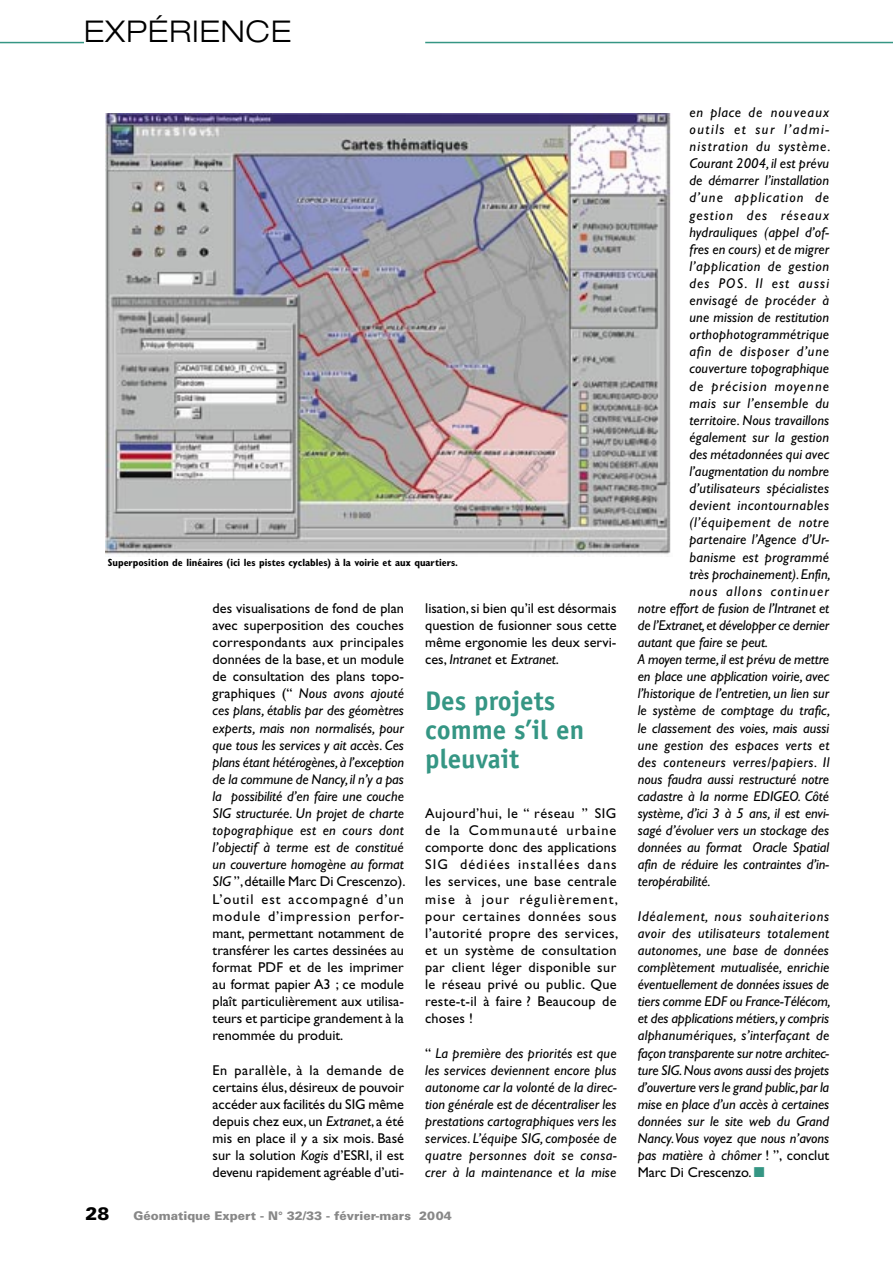
<style>
.page{position:relative;width:893px;height:1263px;background:#fff}
.page>*{position:absolute;margin:0;border:0;box-sizing:border-box;transform-origin:0 0}
.t1{font:300 expanded 30px "Helvetica Neue";letter-spacing:.025em;color:#000}
.sous-titre{font:700 27px/28.8px "Officina Sans";color:#359684}
.t2{font:900 18px "Univers";color:#000}
.Texte{font:italic 14.25px/17.1px "Gill Sans";letter-spacing:.01em;color:#000;text-align:justify}
.Texte-2{font:14.25px/17.1px "Gill Sans";letter-spacing:.02em;color:#000;text-align:justify}
.Texte-3{font:italic 14.25px "Gill Sans";letter-spacing:.08em;color:#000}
.Texte-4{font:italic 14.25px "Gill Sans";letter-spacing:.04em;color:#000}
.Texte-5{font:italic 14.25px "Gill Sans";letter-spacing:-.01em;color:#000}
.Texte-6{font:italic 14.25px "Gill Sans";letter-spacing:.045em;color:#000}
.Texte-7{font:italic 14.25px "Gill Sans";letter-spacing:.05em;color:#000}
.Texte-8{font:italic 14.25px "Gill Sans";letter-spacing:.035em;color:#000}
.Texte-9{font:italic 14.25px "Gill Sans";letter-spacing:.055em;color:#000}
.Texte-10{font:italic 14.25px "Gill Sans";letter-spacing:.075em;color:#000}
.t3{font:900 12px "Univers";color:#888}
.Légende{font:700 condensed 10.5px "Gill Sans";color:#000}
.s1{font-style:italic}
.s2{font-style:normal}
</style>
<div class="page">
<hr style="left:425px;top:42px;width:468px;height:1px;background:#359684">
<hr style="left:0;top:42px;width:84px;height:1px;background:#359684">
<img style="left:106px;top:113px;width:565px;height:444px">
<h1 class="t1" style="left:84px;top:13px;width:209px">EXPÉRIENCE</h1>
<p class="Légende" style="left:108px;top:556px;width:352px">Superposition de linéaires (ici les pistes cyclables) à la voirie et aux quartiers.</p>
<p class="Texte-2" style="left:213px;top:600px;width:194px">des visualisations de fond de plan avec superposition des couches correspondants aux principales données de la base, et un module de consultation des plans topo&shy;graphiques (“ <span class="s1">Nous avons ajouté ces plans, établis par des géomètres experts, mais non normalisés, pour que tous les services y ait accès. Ces plans étant hétérogènes, à l’exception de la commune de Nancy, il n’y a pas la possibilité d’en faire une couche SIG structurée. Un projet de charte topographique est en cours dont l’objectif à terme est de constitué un couverture homogène au format SIG</span> ”, détaille Marc Di Crescenzo).<br>L’outil est accompagné d’un module d’impression perfor&shy;mant, permettant notamment de transférer les cartes dessinées au format PDF et de les imprimer au format papier A3 ; ce module plaît particulièrement aux utilisa&shy;teurs et participe grandement à la renommée du produit.</p>
<p class="Texte-2" style="left:213px;top:1061px;width:193px">En parallèle, à la demande de certains élus, désireux de pouvoir accéder aux facilités du SIG même depuis chez eux, un <span class="s1">Extranet</span>, a été mis en place il y a six mois. Basé sur la solution <span class="s1">Kogis</span> d’ESRI, il est devenu rapidement agréable d’uti-</p>
<p class="Texte-2" style="left:425px;top:600px;width:193px">lisation, si bien qu’il est désormais question de fusionner sous cette même ergonomie les deux servi&shy;ces, <span class="s1">Intranet</span> et <span class="s1">Extranet</span>.</p>
<p class="sous-titre" style="left:425px;top:686px;width:161px">Des projets comme s’il en pleuvait</p>
<p class="Texte-2" style="left:425px;top:805px;width:194px;text-align:left">Aujourd’hui, le “ réseau ” SIG de la Communauté urbaine comporte donc des applications<br>SIG dédiées installées dans les services, une base centrale mise à jour régulièrement, pour certaines données sous l’autorité propre des services, et un système de consultation par client léger disponible sur le réseau privé ou public. Que reste-t-il à faire ? Beaucoup de choses !</p>
<p class="Texte" style="left:425px;top:1044px;width:193px"><span class="s2">“</span> La première des priorités est que les services deviennent encore plus autonome car la volonté de la direc&shy;tion générale est de décentraliser les prestations cartographiques vers les services. L’équipe SIG, composée de quatre personnes doit se consa&shy;crer à la maintenance et la mise</p>
<p class="t2" style="left:85px;top:1202px;width:26px">28</p>
<p class="t3" style="left:133px;top:1208px;width:320px">Géomatique Expert - N° 32/33 - février-mars 2004</p>
<p class="Texte" style="left:689px;top:104px;width:143px">en place de nouveaux outils et sur l’admi&shy;nistration du système.</p>
<p class="Texte" style="left:689px;top:155px;width:141px">Courant 2004, il est prévu</p>
<p class="Texte" style="left:689px;top:172px;width:141px">de démarrer l’installation</p>
<p class="Texte-3" style="left:689px;top:189px;width:141px">d’une application de</p>
<p class="Texte-3" style="left:689px;top:207px;width:141px">gestion des réseaux</p>
<p class="Texte" style="left:689px;top:223px;width:141px">hydrauliques (appel d’of-</p>
<p class="Texte" style="left:689px;top:240px;width:141px">fres en cours) et de migrer</p>
<p class="Texte-6" style="left:689px;top:258px;width:141px">l’application de gestion</p>
<p class="Texte-3" style="left:689px;top:275px;width:141px">des POS. Il est aussi</p>
<p class="Texte-8" style="left:689px;top:292px;width:141px">envisagé de procéder à</p>
<p class="Texte" style="left:689px;top:309px;width:141px">une mission de restitution</p>
<p class="Texte" style="left:689px;top:326px;width:141px">orthophotogrammétrique</p>
<p class="Texte-9" style="left:689px;top:343px;width:141px">afin de disposer d’une</p>
<p class="Texte" style="left:689px;top:360px;width:141px">couverture topographique</p>
<p class="Texte-10" style="left:689px;top:378px;width:141px">de précision moyenne</p>
<p class="Texte-4" style="left:689px;top:395px;width:141px">mais sur l’ensemble du</p>
<p class="Texte" style="left:689px;top:411px;width:141px">territoire. Nous travaillons</p>
<p class="Texte" style="left:689px;top:429px;width:141px">également sur la gestion</p>
<p class="Texte" style="left:689px;top:446px;width:141px">des métadonnées qui avec</p>
<p class="Texte" style="left:689px;top:463px;width:141px">l’augmentation du nombre</p>
<p class="Texte" style="left:689px;top:480px;width:141px">d’utilisateurs spécialistes</p>
<p class="Texte-4" style="left:689px;top:497px;width:141px">devient incontournables</p>
<p class="Texte-7" style="left:689px;top:514px;width:141px">(l’équipement de notre</p>
<p class="Texte" style="left:689px;top:531px;width:141px">partenaire l’Agence d’Ur-</p>
<p class="Texte" style="left:689px;top:548px;width:141px">banisme est programmé</p>
<p class="Texte" style="left:689px;top:565px;width:143px">très prochainement). Enfin,</p>
<p class="Texte-3" style="left:689px;top:583px;width:141px">nous allons continuer</p>
<p class="Texte" style="left:638px;top:600px;width:193px">notre effort de fusion de l’Intranet et</p>
<p class="Texte-5" style="left:638px;top:617px;width:193px">de l’Extranet, et développer ce dernier</p>
<p class="Texte" style="left:638px;top:634px;width:132px">autant que faire se peut.</p>
<p class="Texte" style="left:638px;top:651px;width:194px">A moyen terme, il est prévu de mettre en place une application voirie, avec l’historique de l’entretien, un lien sur le système de comptage du trafic, le classement des voies, mais aussi une gestion des espaces verts et des conteneurs verres/papiers. Il nous faudra aussi restructuré notre cadastre à la norme EDIGEO. Côté système, d’ici 3 à 5 ans, il est envi&shy;sagé d’évoluer vers un stockage des données au format Oracle Spatial afin de réduire les contraintes d’in&shy;teropérabilité.</p>
<p class="Texte" style="left:638px;top:907px;width:194px">Idéalement, nous souhaiterions avoir des utilisateurs totalement autonomes, une base de données complètement mutualisée, enrichie éventuellement de données issues de tiers comme EDF ou France-Télécom, et des applications métiers, y compris alphanumériques, s’interfaçant de façon transparente sur notre architec&shy;ture SIG. Nous avons aussi des projets d’ouverture vers le grand public, par la mise en place d’un accès à certaines données sur le site web du Grand Nancy. Vous voyez que nous n’avons pas matière à chômer <span class="s2">! ”, conclut Marc Di Crescenzo.</span></p>
</div>
